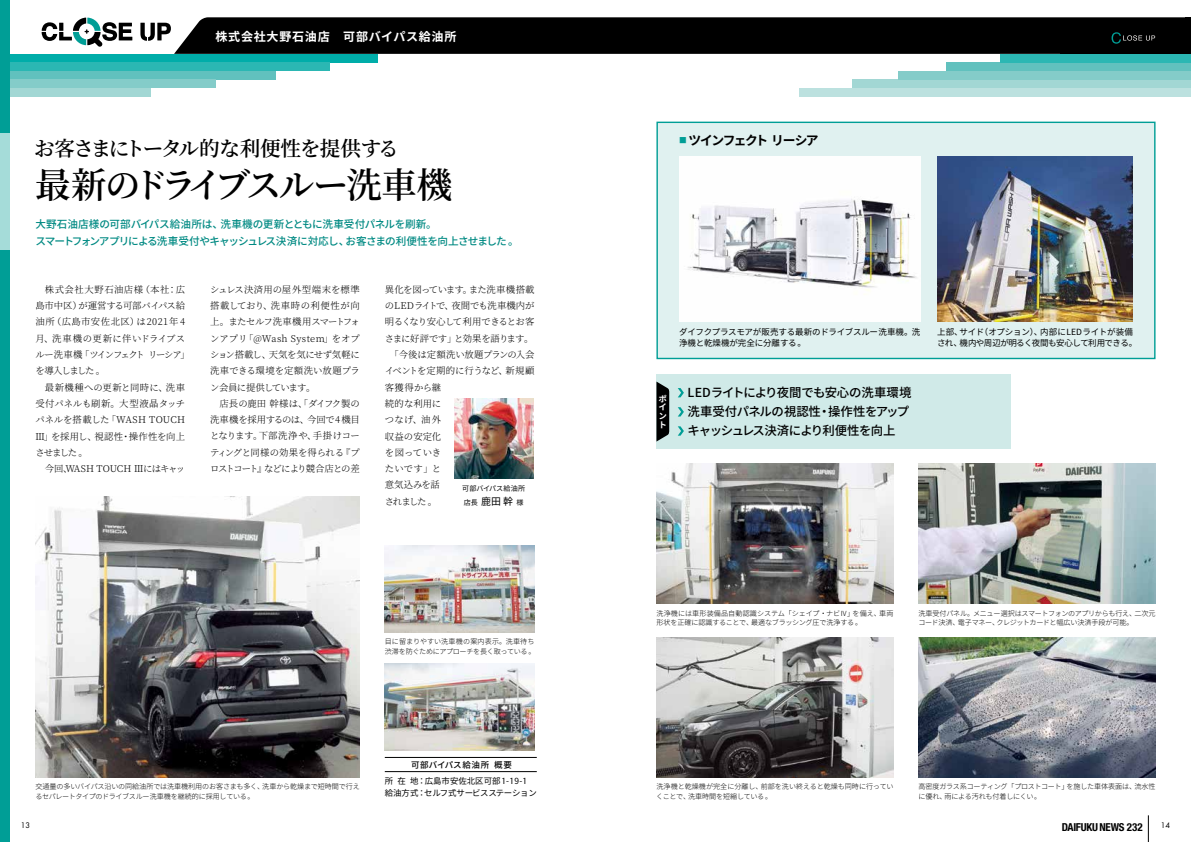
<style>
.page{position:relative;width:1191px;height:842px;background:#fff}
.page>*{position:absolute;margin:0;border:0;box-sizing:border-box;transform-origin:0 0}
.t1{font:600 35.4px "Source Han Serif";letter-spacing:-.07em;color:#000}
.t2{font:600 20.6px "Source Han Serif";letter-spacing:-.045em;color:#000}
.t3{font:700 12.8px "DAIFUKU Sans JP";letter-spacing:-.105em;color:#000}
.t4{font:500 12.4px/19.1px "DAIFUKU Sans JP";letter-spacing:-.035em;color:#000}
.t5{font:700 12px "DAIFUKU Sans JP";letter-spacing:.06em;color:#fff}
.t6{font:700 condensed 11px "Helvetica Neue LT Std";letter-spacing:-.025em;color:#000}
.t7{font:500 10.6px/17px "DAIFUKU Sans JP";letter-spacing:-.045em;color:#008a83}
.t8{font:300 9.4px/16.3px "Source Han Serif";letter-spacing:-.01em;color:#000}
.t9{font:8.5px/11.3px "DAIFUKU Sans JP";letter-spacing:-.025em;color:#000}
.t10{font:500 8.5px "DAIFUKU Sans JP";letter-spacing:.065em;color:#000}
.t11{font:700 8.5px/8.7px "DAIFUKU Sans JP";color:#fff;text-align:justify}
.t12{font:8.4px/12.1px "DAIFUKU Sans JP";color:#000}
.t13{font:7.5px "Futura Std";color:#000}
.t14{font:300 7.1px/9.6px "DAIFUKU Sans JP";letter-spacing:-.015em;color:#000}
.t15{font:300 7.1px/9.6px "DAIFUKU Sans JP";letter-spacing:-.045em;color:#000}
.t16{font:7.1px/13.8px "DAIFUKU Sans JP";color:#000}
.s1{font-size:9.9px}
</style>
<div class="page">
<div style="left:656px;top:122px;width:499px;height:237px;background:#e0f1f0;border:1px solid #009e96"></div>
<div style="left:800px;top:88px;width:391px;height:8px;background:#bce1df"></div>
<div style="left:852px;top:79px;width:339px;height:9px;background:#a2d7d4"></div>
<div style="left:898px;top:71px;width:293px;height:8px;background:#84ccc9"></div>
<div style="left:946px;top:62px;width:245px;height:9px;background:#61c1be"></div>
<div style="left:1000px;top:54px;width:191px;height:8px;background:#2bb7b3"></div>
<div style="left:0;top:54px;width:377px;height:8px;background:#00ada9"></div>
<div style="left:0;top:62px;width:329px;height:9px;background:#2bb7b3"></div>
<div style="left:0;top:71px;width:275px;height:8px;background:#61c1be"></div>
<div style="left:0;top:79px;width:216px;height:9px;background:#84ccc9"></div>
<div style="left:0;top:88px;width:150px;height:8px;background:#a2d7d4"></div>
<div style="left:0;top:0;width:10px;height:842px;background:#009e96"></div>
<svg style="left:140px;top:17px;width:1051px;height:37px;background:#0c0d0d"></svg>
<svg style="left:42px;top:18px;width:90px;height:29px"></svg>
<div style="left:0;top:134px;width:534px;height:116px;background:#fff"></div>
<div style="left:656px;top:374px;width:355px;height:75px;background:#d0eae8"></div>
<svg style="left:678px;top:388px;width:6px;height:9px"></svg>
<svg style="left:678px;top:407px;width:6px;height:9px"></svg>
<svg style="left:678px;top:426px;width:6px;height:10px"></svg>
<svg style="left:656px;top:382px;width:13px;height:60px"></svg>
<img style="left:35px;top:496px;width:325px;height:281px">
<img style="left:679px;top:156px;width:241px;height:166px">
<img style="left:937px;top:156px;width:195px;height:166px">
<img style="left:385px;top:663px;width:149px;height:87px">
<img style="left:918px;top:464px;width:237px;height:140px">
<img style="left:918px;top:638px;width:237px;height:139px">
<img style="left:656px;top:464px;width:237px;height:140px">
<img style="left:656px;top:638px;width:237px;height:139px">
<img style="left:385px;top:545px;width:149px;height:87px">
<img style="left:454px;top:399px;width:79px;height:80px">
<hr style="left:385px;top:757px;width:152px;height:1px;background:#000">
<hr style="left:385px;top:771px;width:152px;height:1px;background:#000">
<svg style="left:1148px;top:815px;width:1px;height:27px"></svg>
<p class="t5" style="left:215px;top:30px;width:242px">株式会社大野石油店　可部バイパス給油所</p>
<h2 class="t2" style="left:34px;top:137px;width:366px">お客さまにトータル的な利便性を提供する</h2>
<h1 class="t1" style="left:35px;top:165px;width:418px">最新のドライブスルー洗車機</h1>
<p class="t7" style="left:35px;top:216px;width:485px">大野石油店様の可部バイパス給油所は、洗車機の更新とともに洗車受付パネルを刷新。<br>スマートフォンアプリによる洗車受付やキャッシュレス決済に対応し、お客さまの利便性を向上させました。</p>
<p class="t8" style="left:35px;top:281px;width:156px">　株式会社大野石油店様（本社：広島市中区）が運営する可部バイパス給油所（広島市安佐北区）は2021年 4月、洗車機の更新に伴いドライブスルー洗車機「ツインフェクト リーシア」を導入しました。<br>　最新機種への更新と同時に、洗車受付パネルも刷新。大型液晶タッチパネルを搭載した「WASH TOUCH<br>Ⅲ」を採用し、視認性・操作性を向上させました。<br>　今回、WASH TOUCH Ⅲにはキャッ</p>
<p class="t8" style="left:210px;top:281px;width:151px">シュレス決済用の屋外型端末を標準搭載しており、洗車時の利便性が向上。またセルフ洗車機用スマートフォンアプリ「@Wash System」をオプション搭載し、天気を気にせず気軽に洗車できる環境を定額洗い放題プラン会員に提供しています。<br>　店長の鹿田 幹様は、「ダイフク製の洗車機を採用するのは、今回で4 機目となります。下部洗浄や、手掛けコーティングと同様の効果を得られる『プロストコート』などにより競合店との差</p>
<p class="t8" style="left:385px;top:281px;width:151px">異化を図っています。また洗車機搭載のLEDライトで、夜間でも洗車機内が明るくなり安心して利用できるとお客さまに好評です」と効果を語ります。　「今後は定額洗い放題プランの入会イベントを定期的に行うなど、新規顧客獲得から継<br>続的な利用に<br>つなげ、油外<br>収益の安定化<br>を図っていき<br>たいです」と<br>意気込みを話<br>されました。</p>
<p class="t16" style="left:462px;top:481px;width:65px">可部バイパス給油所店長 <span class="s1">鹿田 幹</span> 様</p>
<p class="t14" style="left:385px;top:637px;width:152px">目に留まりやすい洗車機の案内表示。洗車待ち渋滞を防ぐためにアプローチを長く取っている。</p>
<p class="t14" style="left:35px;top:782px;width:326px">交通量の多いバイパス沿いの同給油所では洗車機利用のお客さまも多く、洗車から乾燥まで短時間で行えるセパレートタイプのドライブスルー洗車機を継続的に採用している。</p>
<p class="t10" style="left:411px;top:760px;width:102px">可部バイパス給油所 概要</p>
<p class="t12" style="left:385px;top:775px;width:153px">所在地：広島市安佐北区可部1-19-1給油方式：セルフ式サービスステーション</p>
<h3 class="t3" style="left:679px;top:133px;width:141px"><sup>■</sup> ツインフェクト リーシア</h3>
<p class="t9" style="left:679px;top:326px;width:243px">ダイフクプラスモアが販売する最新のドライブスルー洗車機。洗浄機と乾燥機が完全に分離する。</p>
<p class="t9" style="left:937px;top:326px;width:202px">上部、サイド（オプション）、内部にLEDライトが装備され、機内や周辺が明るく夜間も安心して利用できる。</p>
<p class="t11" style="left:658px;top:394px;width:9px">ポイント</p>
<h3 class="t4" style="left:687px;top:383px;width:225px">LEDライトにより夜間でも安心の洗車環境洗車受付パネルの視認性・操作性をアップキャッシュレス決済により利便性を向上</h3>
<p class="t14" style="left:656px;top:608px;width:239px">洗浄機には車形装備品自動認識システム「シェイプ・ナビⅣ」を備え、車両形状を正確に認識することで、最適なブラッシング圧で洗浄する。</p>
<p class="t15" style="left:918px;top:608px;width:239px">洗車受付パネル。メニュー選択はスマートフォンのアプリからも行え、二次元コード決済、電子マネー、クレジットカードと幅広い決済手段が可能。</p>
<p class="t14" style="left:656px;top:782px;width:239px">洗浄機と乾燥機が完全に分離し、前部を洗い終えると乾燥も同時に行っていくことで、洗車時間を短縮している。</p>
<p class="t14" style="left:918px;top:782px;width:239px">高密度ガラス系コーティング「プロストコート」を施した車体表面は、流水性に優れ、雨による汚れも付着しにくい。</p>
<p class="t13" style="left:21px;top:821px;width:11px">13</p>
<p class="t6" style="left:1061px;top:820px;width:83px">DAIFUKU NEWS 232</p>
<p class="t13" style="left:1161px;top:821px;width:11px">14</p>
</div>
